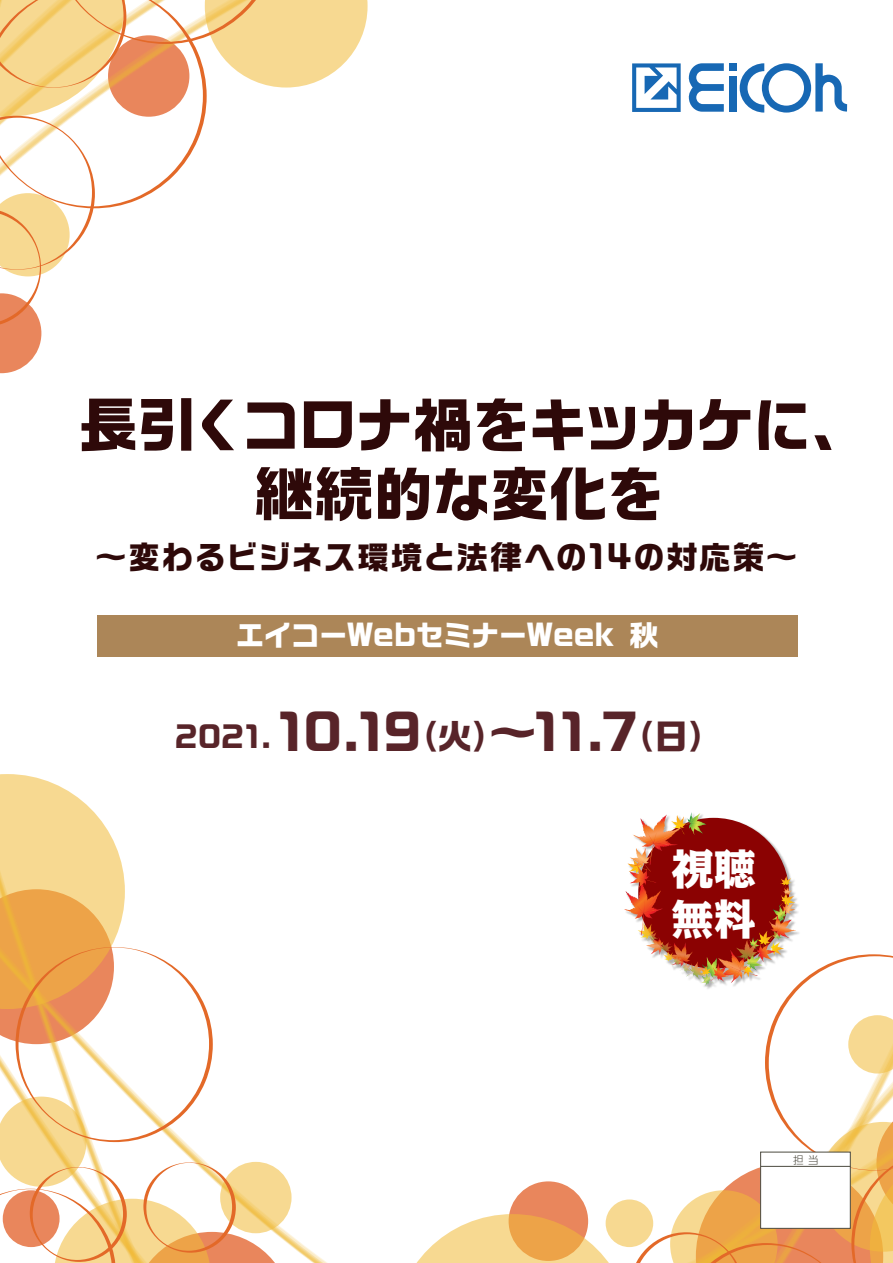
<style>
.page{position:relative;width:893px;height:1263px;background:#fff}
.page>*{position:absolute;margin:0;border:0;box-sizing:border-box;transform-origin:0 0}
.t1{font:700 58.5px/69px "Ro G San Srf Std";letter-spacing:-.025em;color:#2e0909;text-align:center}
.t2{font:700 48px "Ro G San Srf Std";color:#582429}
.t3{font:800 42px/49.3px "Kakumin Pro";color:#fff}
.t4{font:700 31.5px "Ro G San Srf Std";letter-spacing:.045em;color:#2e0909}
.t5{font:700 28.5px "Ro G San Srf Std";letter-spacing:-.02em;color:#fff}
.t6{font:300 10.5px "UD Shin Go Pr 6 N";color:#4c4a3f}
.s1{font-size:28.8px}
.s2{font-size:33.6px}
</style>
<div class="page">
<svg style="left:0;top:0;width:368px;height:373px"></svg>
<svg style="left:0;top:774px;width:292px;height:489px"></svg>
<svg style="left:632px;top:63px;width:49px;height:49px"></svg>
<div style="left:729px;top:76px;width:7px;height:36px;background:#1768b4"></div>
<div style="left:729px;top:63px;width:7px;height:8px;background:#1768b4"></div>
<svg style="left:688px;top:63px;width:36px;height:49px"></svg>
<svg style="left:740px;top:63px;width:107px;height:50px"></svg>
<div style="left:97px;top:615px;width:700px;height:42px;background:#ac8658"></div>
<svg style="left:416px;top:813px;width:477px;height:450px"></svg>
<h1 class="t1" style="left:79px;top:391px;width:791px">長引くコロナ禍をキッカケに、継続的な変化を</h1>
<p class="t4" style="left:95px;top:536px;width:704px">～変わるビジネス環境と法律への14の対応策～</p>
<p class="t5" style="left:236px;top:616px;width:424px">エイコーWebセミナーWeek 秋</p>
<h2 class="t2" style="left:175px;top:700px;width:549px"><span class="s1">2021.</span> 10.19<span class="s2">（火）</span>～11.7<span class="s2">（日）</span></h2>
<h3 class="t3" style="left:672px;top:840px;width:85px">視聴無料</h3>
<p class="t6" style="left:793px;top:1151px;width:27px">担当</p>
</div>
